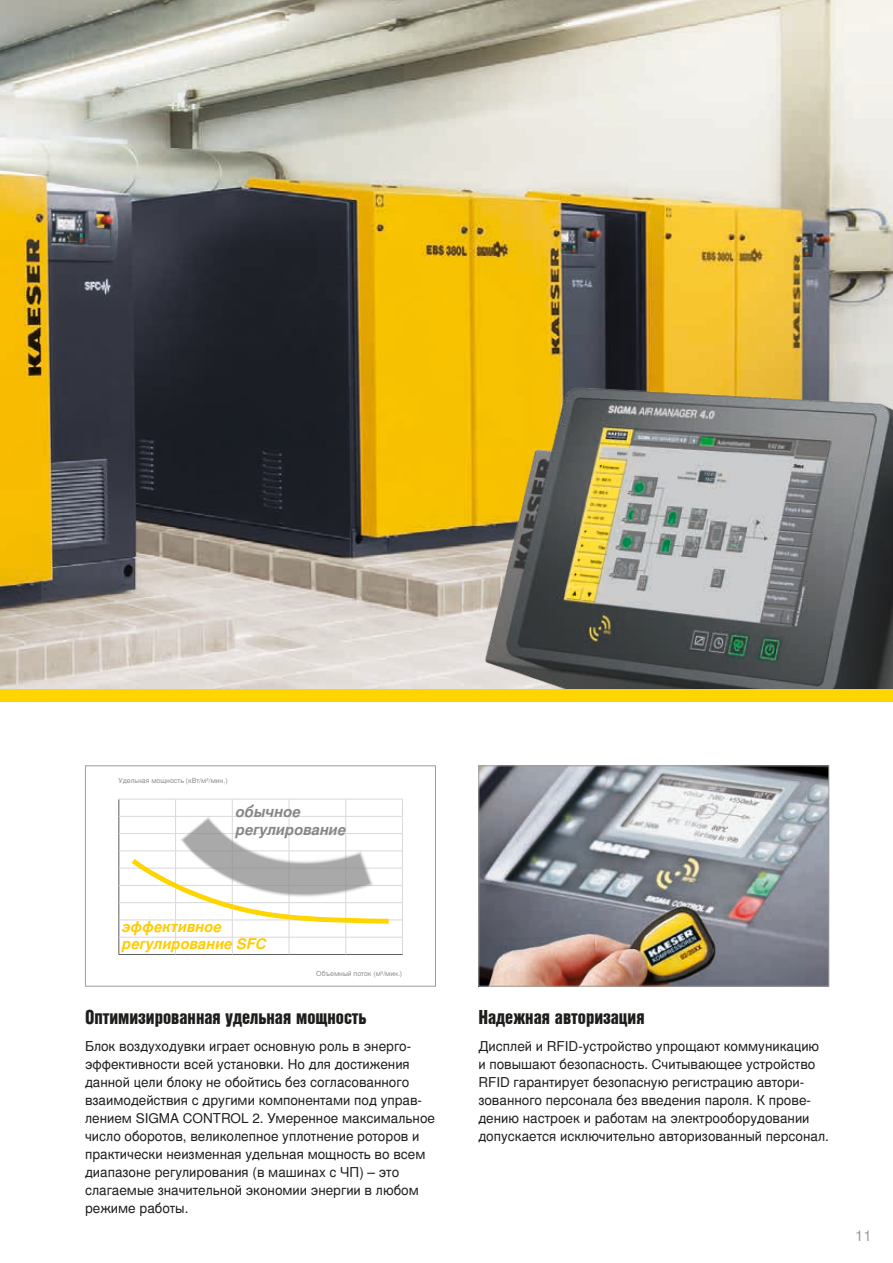
<style>
.page{position:relative;width:893px;height:1263px;background:#fff}
.page>*{position:absolute;margin:0;border:0;box-sizing:border-box;transform-origin:0 0}
.t1{font:19.5px "Nimbus San L Bla Con";color:#1d1d1b}
.t2{font:15px "Nimbus San L";color:#9d9d9d}
.t3{font:italic 700 14.85px/17.7px "Nimbus San L";color:#fc0}
.t4{font:italic 700 14.85px/17.7px "Nimbus San L";color:#878787}
.t5{font:13.5px/18px "Nimbus San L";color:#1d1d1b}
.t6{font:6.9px "Nimbus San L";color:#8b8c8c}
</style>
<div class="page">
<img style="left:480px;top:767px;width:347px;height:217px">
<div style="left:478px;top:765px;width:351px;height:221px;border:1px solid #9d9d9d"></div>
<img style="left:0;top:0;width:893px;height:689px">
<div style="left:0;top:689px;width:893px;height:13px;background:#ffd500"></div>
<svg style="left:119px;top:800px;width:1px;height:154px"></svg>
<hr style="left:119px;top:954px;width:57px;height:1px;background:#5f5e5e">
<hr style="left:176px;top:954px;width:56px;height:1px;background:#5f5e5e">
<hr style="left:232px;top:954px;width:57px;height:1px;background:#5f5e5e">
<hr style="left:289px;top:954px;width:57px;height:1px;background:#5f5e5e">
<hr style="left:346px;top:954px;width:57px;height:1px;background:#5f5e5e">
<svg style="left:402px;top:800px;width:1px;height:154px"></svg>
<hr style="left:119px;top:799px;width:57px;height:1px;background:#d9d9d9">
<hr style="left:346px;top:799px;width:57px;height:1px;background:#d9d9d9">
<hr style="left:119px;top:816px;width:57px;height:1px;background:#d9d9d9">
<hr style="left:346px;top:816px;width:56px;height:1px;background:#d9d9d9">
<hr style="left:119px;top:833px;width:57px;height:1px;background:#d9d9d9">
<hr style="left:346px;top:833px;width:56px;height:1px;background:#d9d9d9">
<hr style="left:119px;top:851px;width:57px;height:1px;background:#d9d9d9">
<hr style="left:346px;top:851px;width:56px;height:1px;background:#d9d9d9">
<hr style="left:119px;top:868px;width:57px;height:1px;background:#d9d9d9">
<hr style="left:346px;top:868px;width:56px;height:1px;background:#d9d9d9">
<hr style="left:119px;top:885px;width:57px;height:1px;background:#d9d9d9">
<hr style="left:346px;top:885px;width:56px;height:1px;background:#d9d9d9">
<hr style="left:119px;top:902px;width:57px;height:1px;background:#d9d9d9">
<hr style="left:346px;top:902px;width:56px;height:1px;background:#d9d9d9">
<hr style="left:119px;top:920px;width:57px;height:1px;background:#d9d9d9">
<hr style="left:346px;top:920px;width:56px;height:1px;background:#d9d9d9">
<hr style="left:119px;top:937px;width:57px;height:1px;background:#d9d9d9">
<hr style="left:346px;top:937px;width:56px;height:1px;background:#d9d9d9">
<svg style="left:126px;top:799px;width:268px;height:155px"></svg>
<div style="left:85px;top:765px;width:351px;height:221px;border:1px solid #9d9d9d"></div>
<img style="left:298px;top:213px;width:595px;height:476px">
<p class="t6" style="left:119px;top:777px;width:111px">Удельная мощность (кВт/м³/мин.)</p>
<p class="t4" style="left:235px;top:803px;width:112px">обычное регулирование</p>
<p class="t3" style="left:121px;top:918px;width:146px">эффективное регулирование SFC</p>
<p class="t6" style="left:316px;top:969px;width:87px">Объемный поток (м³/мин.)</p>
<h1 class="t1" style="left:85px;top:1003px;width:283px">Оптимизированная удельная мощность</h1>
<p class="t5" style="left:85px;top:1038px;width:351px">Блок воздуходувки играет основную роль в энерго&shy;эффективности всей установки. Но для достижения данной цели блоку не обойтись без согласованного взаимодействия с другими компонентами под управ&shy;лением SIGMA CONTROL 2. Умеренное максимальное число оборотов, великолепное уплотнение роторов и практически неизменная удельная мощность во всем диапазоне регулирования (в машинах с ЧП) – это слагаемые значительной экономии энергии в любом режиме работы.</p>
<h1 class="t1" style="left:478px;top:1003px;width:168px">Надежная авторизация</h1>
<p class="t5" style="left:478px;top:1038px;width:352px">Дисплей и RFID-устройство упрощают коммуникацию и повышают безопасность. Считывающее устройство RFID гарантирует безопасную регистрацию автори&shy;зованного персонала без введения пароля. К прове&shy;дению настроек и работам на электрооборудовании допускается исключительно авторизованный персонал.</p>
<p class="t2" style="left:855px;top:1226px;width:18px">11</p>
</div>
